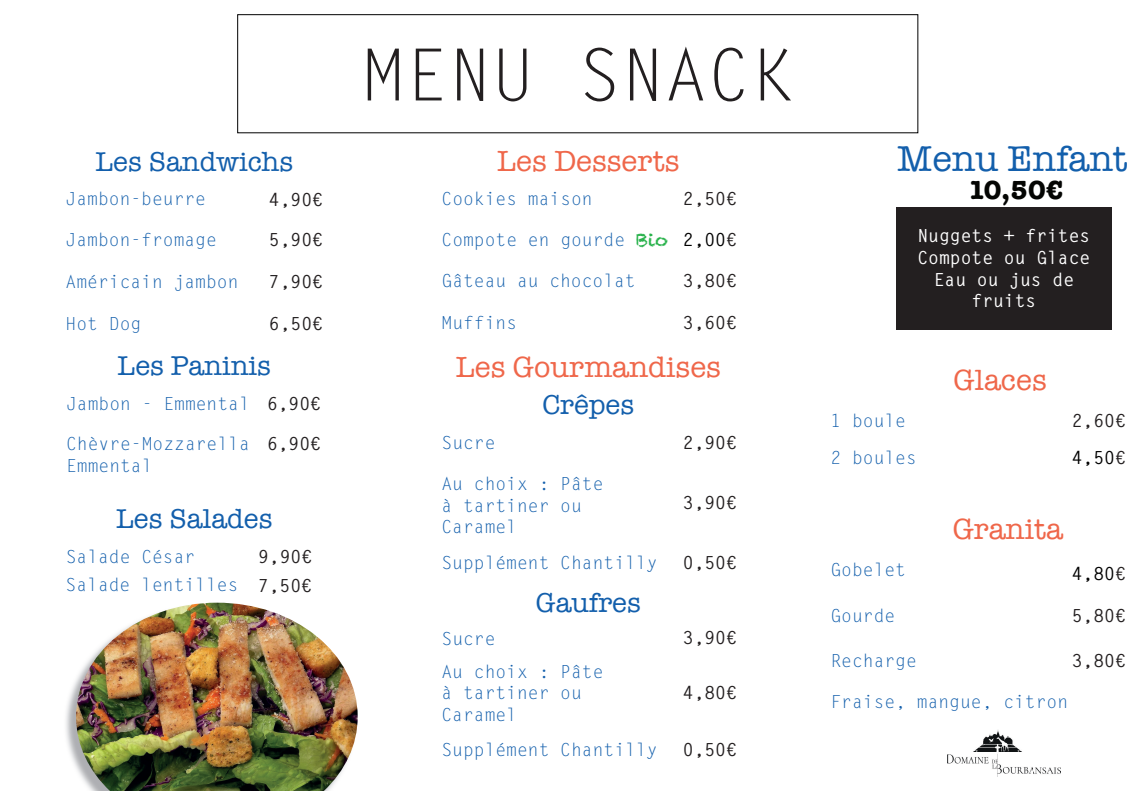
<style>
.page{position:relative;width:1140px;height:791px;background:#fff}
.page>*{position:absolute;margin:0;border:0;box-sizing:border-box;transform-origin:0 0}
.t1{font:72px "Letter Gothic Std";color:#231f20}
.t2{font:37px "American Typewriter";color:#135fac}
.t3{font:30px "American Typewriter";color:#ef674a}
.t4{font:28px "American Typewriter";color:#135fac}
.t5{font:700 27px "American Typewriter";color:#040503}
.t6{font:18px/21.6px "Letter Gothic Std";color:#135fac}
.t7{font:700 18px "Letter Gothic Std";color:#231f20}
.t8{font:700 18px/21.6px "Letter Gothic Std";color:#fff;text-align:center}
.t9{font:700 18px "Letter Gothic Std";color:#000001}
.s1{font-family:"Chalkduster";color:#28b24b}
.s2{color:#231f20}
.s3{font-weight:700;color:#231f20}
</style>
<div class="page">
<div style="left:896px;top:207px;width:215px;height:122px;background:#231f20"></div>
<div style="left:237px;top:14px;width:681px;height:119px;border:1px solid #000001"></div>
<img style="left:66px;top:681px;width:10px;height:86px">
<img style="left:76px;top:603px;width:282px;height:188px">
<img style="left:947px;top:730px;width:113px;height:47px">
<h1 class="t1" style="left:362px;top:34px;width:433px">MENU SNACK</h1>
<h3 class="t4" style="left:95px;top:140px;width:199px">Les Sandwichs</h3>
<h3 class="t3" style="left:497px;top:138px;width:184px">Les Desserts</h3>
<p class="t6" style="left:66px;top:189px;width:142px">Jambon-beurre</p>
<p class="t6" style="left:66px;top:229px;width:153px">Jambon-fromage</p>
<p class="t6" style="left:66px;top:272px;width:174px">Américain jambon</p>
<p class="t6" style="left:66px;top:313px;width:77px">Hot Dog</p>
<p class="t7" style="left:269px;top:312px;width:55px">6,50€</p>
<p class="t7" style="left:269px;top:189px;width:55px">4,90€</p>
<p class="t7" style="left:269px;top:228px;width:55px">5,90€</p>
<p class="t7" style="left:269px;top:270px;width:55px">7,90€</p>
<p class="t6" style="left:441px;top:189px;width:153px">Cookies maison</p>
<p class="t7" style="left:683px;top:188px;width:55px">2,50€</p>
<p class="t6" style="left:441px;top:229px;width:228px">Compote en gourde <span class="s1">Bio</span></p>
<p class="t9" style="left:683px;top:228px;width:55px">2,00<span class="s2">€</span></p>
<p class="t6" style="left:441px;top:271px;width:196px">Gâteau au chocolat</p>
<p class="t6" style="left:441px;top:313px;width:77px">Muffins</p>
<p class="t7" style="left:683px;top:270px;width:55px">3,80€</p>
<p class="t7" style="left:683px;top:312px;width:55px">3,60€</p>
<h2 class="t2" style="left:897px;top:130px;width:232px">Menu Enfant</h2>
<h3 class="t5" style="left:967px;top:167px;width:97px">10,50€</h3>
<p class="t8" style="left:917px;top:225px;width:174px">Nuggets + frites<br>Compote ou Glace<br>Eau ou jus de fruits</p>
<h3 class="t4" style="left:117px;top:345px;width:155px">Les Paninis</h3>
<h3 class="t3" style="left:456px;top:344px;width:267px">Les Gourmandises</h3>
<h3 class="t3" style="left:953px;top:357px;width:95px">Glaces</h3>
<p class="t6" style="left:66px;top:393px;width:185px">Jambon - Emmental</p>
<p class="t6" style="left:66px;top:434px;width:185px">Chèvre-Mozzarella<br>Emmental</p>
<p class="t7" style="left:267px;top:433px;width:56px">6,90€</p>
<p class="t7" style="left:267px;top:392px;width:56px">6,90€</p>
<h3 class="t4" style="left:116px;top:498px;width:158px">Les Salades</h3>
<h3 class="t4" style="left:542px;top:383px;width:93px">Crêpes</h3>
<p class="t6" style="left:441px;top:433px;width:56px">Sucre</p>
<p class="t6" style="left:441px;top:474px;width:163px">Au choix : Pâte à tartiner ou<br>Caramel</p>
<p class="t7" style="left:683px;top:432px;width:55px">2,90€</p>
<p class="t7" style="left:683px;top:491px;width:55px">3,90€</p>
<p class="t6" style="left:830px;top:411px;width:77px">1 boule</p>
<p class="t6" style="left:830px;top:447px;width:88px">2 boules</p>
<p class="t7" style="left:1071px;top:410px;width:55px">2,60€</p>
<p class="t9" style="left:1071px;top:447px;width:55px">4,50<span class="s2">€</span></p>
<h3 class="t3" style="left:952px;top:506px;width:112px">Granita</h3>
<p class="t6" style="left:66px;top:546px;width:131px">Salade César</p>
<p class="t6" style="left:66px;top:542px;width:248px;line-height:28.7px;text-align:right"><span class="s3">9,90€<br></span>Salade lentilles <span class="s3">7,50€</span></p>
<p class="t6" style="left:441px;top:552px;width:218px">Supplément Chantilly</p>
<p class="t6" style="left:441px;top:628px;width:55px">Sucre</p>
<h3 class="t4" style="left:536px;top:582px;width:106px">Gaufres</h3>
<p class="t6" style="left:441px;top:661px;width:163px">Au choix : Pâte à tartiner ou<br>Caramel</p>
<p class="t7" style="left:683px;top:551px;width:55px">0,50€</p>
<p class="t7" style="left:683px;top:626px;width:55px">3,90€</p>
<p class="t7" style="left:683px;top:682px;width:55px">4,80€</p>
<p class="t6" style="left:830px;top:559px;width:77px">Gobelet</p>
<p class="t9" style="left:1071px;top:563px;width:55px">4,80<span class="s2">€</span></p>
<p class="t6" style="left:830px;top:605px;width:66px">Gourde</p>
<p class="t6" style="left:830px;top:650px;width:88px">Recharge</p>
<p class="t6" style="left:830px;top:691px;width:239px">Fraise, mangue, citron</p>
<p class="t7" style="left:1071px;top:604px;width:55px">5,80€</p>
<p class="t7" style="left:1071px;top:649px;width:55px">3,80€</p>
<p class="t6" style="left:441px;top:739px;width:218px">Supplément Chantilly</p>
<p class="t7" style="left:683px;top:738px;width:55px">0,50€</p>
</div>
